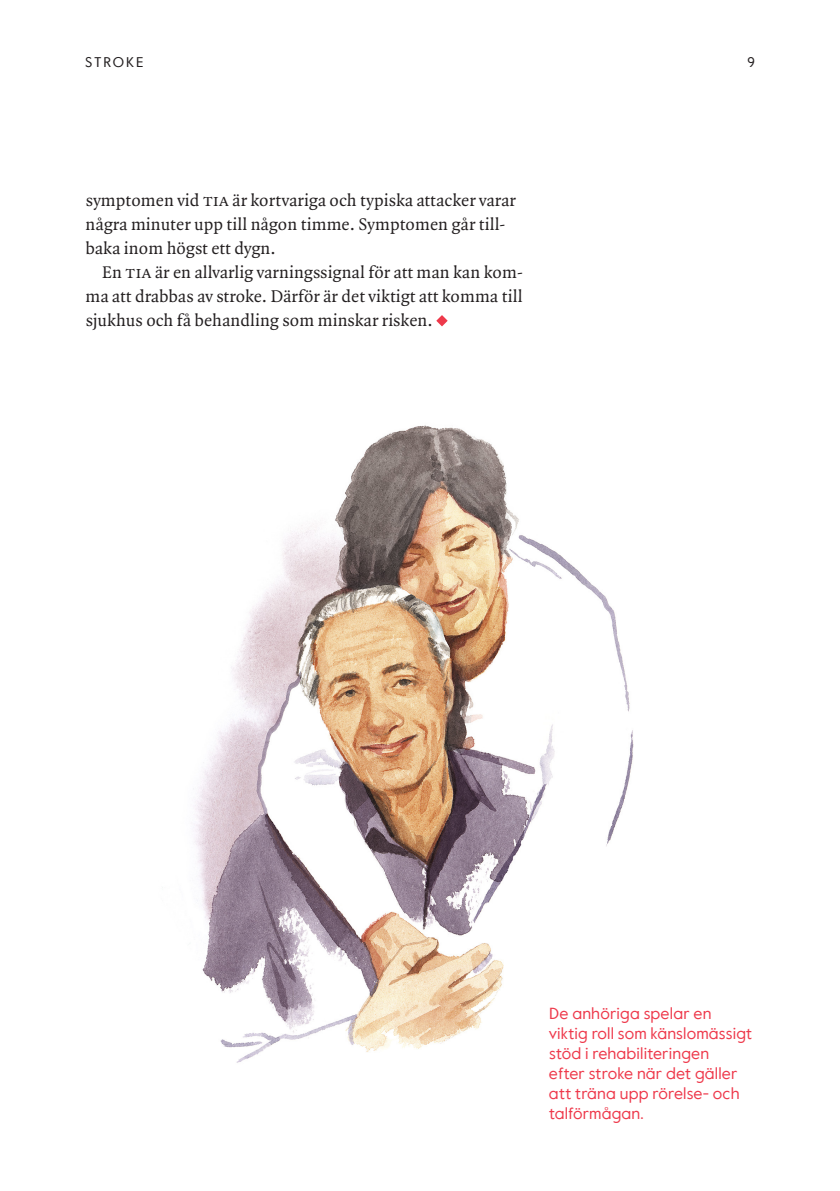
<style>
.page{position:relative;width:840px;height:1191px;background:#fff}
.page>*{position:absolute;margin:0;border:0;box-sizing:border-box;transform-origin:0 0}
.Body{font:18px/24px "Quadraat Pro";letter-spacing:.005em;color:#231f20}
.bildetekst{font:16px/20px "Value";letter-spacing:.01em;color:#ee394b}
.t1{font:14px "Value";letter-spacing:.13em;color:#231f20}
.t2{font:14px "P22 Underground Pro";color:#231f20}
</style>
<div class="page">
<img style="left:193px;top:425px;width:441px;height:638px">
<svg style="left:436px;top:315px;width:11px;height:11px"></svg>
<p class="t1" style="left:85px;top:52px;width:60px">STROKE</p>
<p class="t2" style="left:747px;top:52px;width:9px">9</p>
<p class="Body" style="left:85px;top:188px;width:431px">symptomen vid TIA är kortvariga och typiska attacker varar några minuter upp till någon timme. Symptomen går till&shy;baka inom högst ett dygn.</p>
<p class="Body" style="left:85px;top:260px;width:438px;text-align:justify;text-indent:17px">En TIA är en allvarlig varningssignal för att man kan kom&shy;ma att drabbas av stroke. Därför är det viktigt att komma till sjukhus och få behandling som minskar risken.</p>
<p class="bildetekst" style="left:548px;top:1002px;width:205px">De anhöriga spelar en viktig roll som känslomässigt stöd i rehabiliteringen<br>efter stroke när det gäller att träna upp rörelse- och talförmågan.</p>
</div>
